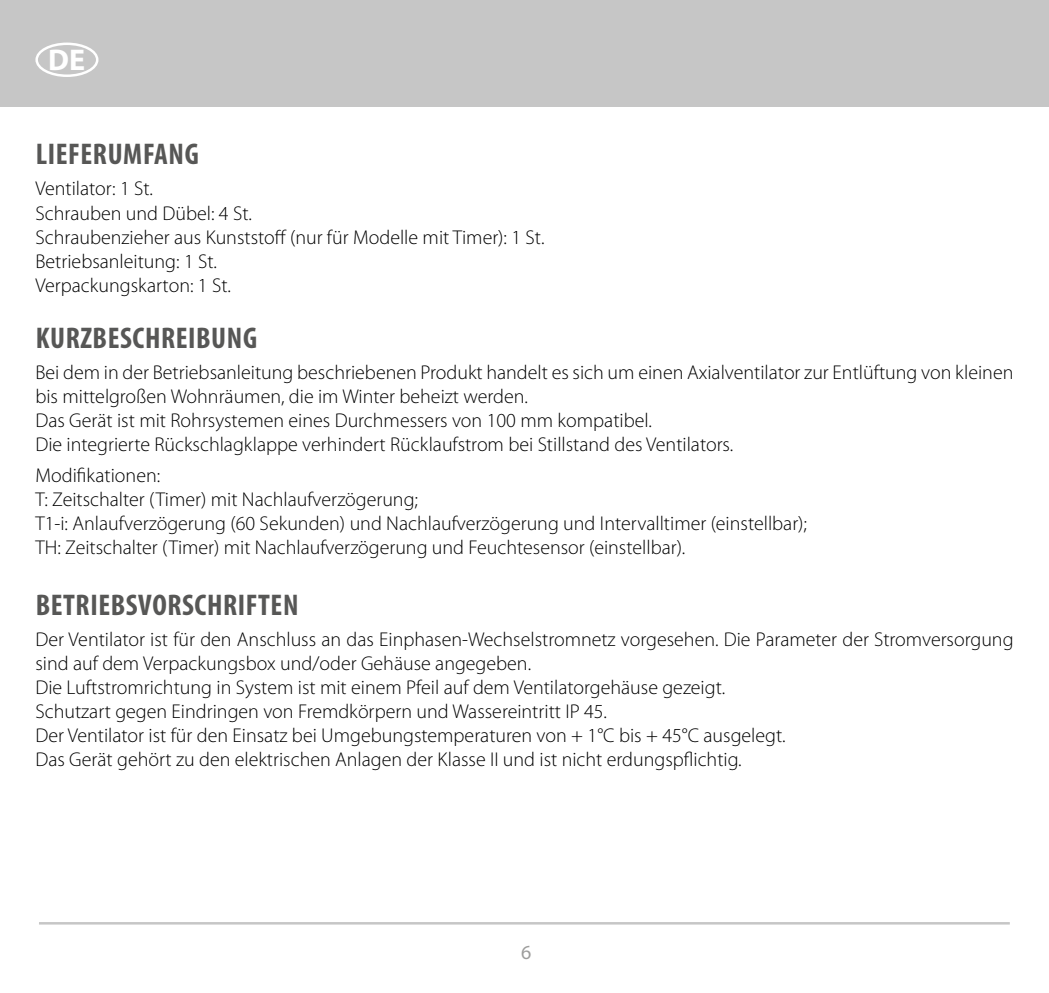
<style>
.page{position:relative;width:1049px;height:993px;background:#fff}
.page>*{position:absolute;margin:0;border:0;box-sizing:border-box;transform-origin:0 0}
.t1{font:700 condensed 30px "Myriad Pro";letter-spacing:.02em;color:#575756}
.t2{font:700 30px "Myriad Pro";color:#fff}
.t3{font:300 20px/24px "Myriad Pro";color:#000}
.t4{font:20px "Myriad Pro";color:#9d9d9c}
</style>
<div class="page">
<div style="left:0;top:0;width:1049px;height:106px;background:#c6c6c6"></div>
<div style="left:35px;top:43px;width:63px;height:34px;border:2px solid #fff;border-radius:50%"></div>
<hr style="left:39px;top:921px;width:971px;height:3px;background:#c6c6c6">
<h1 class="t2" style="left:48px;top:40px;width:38px">DE</h1>
<h1 class="t1" style="left:36px;top:135px;width:165px">LIEFERUMFANG</h1>
<p class="t3" style="left:35px;top:177px;width:511px">Ventilator: 1 St.<br>Schrauben und Dübel: 4 St.<br>Schraubenzieher aus Kunststoff (nur für Modelle mit Timer): 1 St.<br>Betriebsanleitung: 1 St.<br>Verpackungskarton: 1 St.</p>
<h1 class="t1" style="left:36px;top:319px;width:223px">KURZBESCHREIBUNG</h1>
<p class="t3" style="left:35px;top:360px;width:979px">Bei dem in der Betriebsanleitung beschriebenen Produkt handelt es sich um einen Axialventilator zur Entlüftung von kleinen bis mittelgroßen Wohnräumen, die im Winter beheizt werden.<br>Das Gerät ist mit Rohrsystemen eines Durchmessers von 100 mm kompatibel.<br>Die integrierte Rückschlagklappe verhindert Rücklaufstrom bei Stillstand des Ventilators.</p>
<p class="t3" style="left:35px;top:463px;width:773px">Modifikationen:<br>T: Zeitschalter (Timer) mit Nachlaufverzögerung;<br>T1-i: Anlaufverzögerung (60 Sekunden) und Nachlaufverzögerung und Intervalltimer (einstellbar); TH: Zeitschalter (Timer) mit Nachlaufverzögerung und Feuchtesensor (einstellbar).</p>
<h1 class="t1" style="left:36px;top:585px;width:264px">BETRIEBSVORSCHRIFTEN</h1>
<p class="t3" style="left:35px;top:627px;width:979px">Der Ventilator ist für den Anschluss an das Einphasen-Wechselstromnetz vorgesehen. Die Parameter der Stromversorgung sind auf dem Verpackungsbox und/oder Gehäuse angegeben.<br>Die Luftstromrichtung in System ist mit einem Pfeil auf dem Ventilatorgehäuse gezeigt.<br>Schutzart gegen Eindringen von Fremdkörpern und Wassereintritt IP 45.<br>Der Ventilator ist für den Einsatz bei Umgebungstemperaturen von + 1°C bis + 45°C ausgelegt.<br>Das Gerät gehört zu den elektrischen Anlagen der Klasse II und ist nicht erdungspflichtig.</p>
<p class="t4" style="left:521px;top:939px;width:12px">6</p>
</div>
